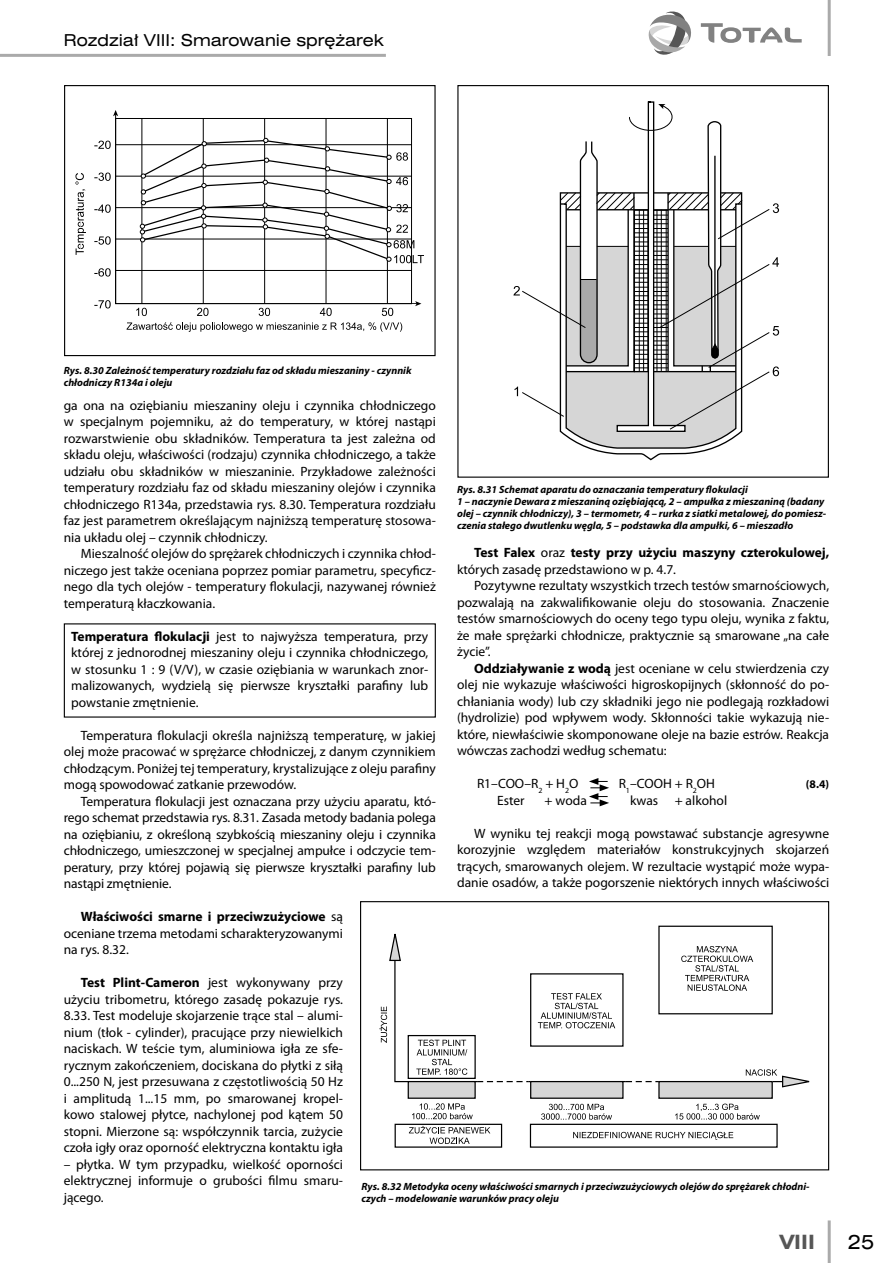
<style>
.page{position:relative;width:893px;height:1263px;background:#fff}
.page>*{position:absolute;margin:0;border:0;box-sizing:border-box;transform-origin:0 0}
.t1{font:700 18px "Swis 721 Ex PL";color:#565656}
.t2{font:18px "Swis 721 Ex PL";color:#000}
.t3{font:15px "Swis 721 Ex PL";color:#000}
.podstawa{font:13.5px/16.5px "Myriad Pro";color:#000;text-align:justify}
.ramki{font:13.5px/16.5px "Myriad Pro";color:#000;text-align:justify}
.podstawa-2{font:700 13.5px/16.5px "Myriad Pro";color:#000}
.podstawa-3{font:700 11.7px "Myriad Pro";color:#000}
.t4{font:italic 700 10.5px/12px "Myriad Pro";color:#000}
.s1{font-weight:700}
.s2{font-weight:400}
</style>
<div class="page">
<hr style="left:0;top:54px;width:386px;height:3px;background:#aaa">
<svg style="left:648px;top:11px;width:43px;height:44px"></svg>
<svg style="left:701px;top:23px;width:101px;height:20px"></svg>
<hr style="left:828px;top:1220px;width:3px;height:43px;background:#aaa">
<hr style="left:828px;top:0;width:3px;height:56px;background:#aaa">
<svg style="left:115px;top:116px;width:302px;height:188px"></svg>
<svg style="left:415px;top:301px;width:6px;height:5px"></svg>
<svg style="left:113px;top:110px;width:5px;height:6px"></svg>
<div style="left:115px;top:118px;width:297px;height:186px;border:1px solid #000"></div>
<hr style="left:142px;top:119px;width:1px;height:185px;background:#000">
<hr style="left:203px;top:119px;width:1px;height:185px;background:#000">
<hr style="left:264px;top:119px;width:1px;height:185px;background:#000">
<hr style="left:326px;top:119px;width:1px;height:185px;background:#000">
<hr style="left:387px;top:119px;width:1px;height:185px;background:#000">
<hr style="left:116px;top:270px;width:296px;height:1px;background:#000">
<hr style="left:116px;top:239px;width:296px;height:1px;background:#000">
<hr style="left:116px;top:207px;width:296px;height:1px;background:#000">
<hr style="left:116px;top:176px;width:296px;height:1px;background:#000">
<hr style="left:116px;top:144px;width:296px;height:1px;background:#000">
<svg style="left:136px;top:308px;width:11px;height:8px"></svg>
<svg style="left:197px;top:308px;width:12px;height:8px"></svg>
<svg style="left:259px;top:308px;width:11px;height:8px"></svg>
<svg style="left:320px;top:308px;width:12px;height:8px"></svg>
<svg style="left:382px;top:308px;width:11px;height:8px"></svg>
<svg style="left:94px;top:300px;width:17px;height:8px"></svg>
<svg style="left:94px;top:268px;width:17px;height:9px"></svg>
<svg style="left:94px;top:236px;width:17px;height:9px"></svg>
<svg style="left:94px;top:204px;width:17px;height:9px"></svg>
<svg style="left:94px;top:173px;width:17px;height:8px"></svg>
<svg style="left:94px;top:141px;width:17px;height:8px"></svg>
<svg style="left:75px;top:173px;width:11px;height:82px"></svg>
<svg style="left:140px;top:138px;width:284px;height:125px"></svg>
<svg style="left:127px;top:322px;width:275px;height:10px"></svg>
<div style="left:64px;top:85px;width:372px;height:271px;border:1px solid #000"></div>
<svg style="left:590px;top:449px;width:122px;height:12px"></svg>
<svg style="left:513px;top:101px;width:266px;height:348px"></svg>
<div style="left:457px;top:85px;width:372px;height:393px;border:1px solid #000"></div>
<svg style="left:626px;top:1081px;width:32px;height:1px"></svg>
<hr style="left:529px;top:1081px;width:97px;height:1px;background:#000">
<div style="left:408px;top:1081px;width:67px;height:17px;background:#d6d6d6"></div>
<div style="left:408px;top:1081px;width:68px;height:18px;border:1px solid #000"></div>
<div style="left:395px;top:1124px;width:107px;height:24px;border:1px solid #000"></div>
<div style="left:530px;top:1124px;width:248px;height:24px;border:1px solid #000"></div>
<div style="left:531px;top:1081px;width:92px;height:17px;background:#d6d6d6"></div>
<div style="left:530px;top:1081px;width:94px;height:18px;border:1px solid #000"></div>
<div style="left:659px;top:1081px;width:113px;height:17px;background:#d6d6d6"></div>
<div style="left:658px;top:1081px;width:115px;height:18px;border:1px solid #000"></div>
<div style="left:658px;top:926px;width:115px;height:88px;border:1px solid #000"></div>
<svg style="left:573px;top:1132px;width:160px;height:8px"></svg>
<svg style="left:746px;top:1069px;width:64px;height:19px"></svg>
<svg style="left:379px;top:933px;width:150px;height:150px"></svg>
<svg style="left:412px;top:1103px;width:61px;height:16px"></svg>
<svg style="left:538px;top:993px;width:77px;height:35px"></svg>
<svg style="left:541px;top:1104px;width:71px;height:16px"></svg>
<svg style="left:681px;top:946px;width:72px;height:45px"></svg>
<svg style="left:675px;top:1103px;width:85px;height:16px"></svg>
<svg style="left:409px;top:1126px;width:81px;height:18px"></svg>
<div style="left:360px;top:901px;width:469px;height:269px;border:1px solid #000"></div>
<svg style="left:589px;top:778px;width:20px;height:28px"></svg>
<p class="t3" style="left:64px;top:31px;width:321px">Rozdział VIII: Smarowanie sprężarek</p>
<p class="t4" style="left:64px;top:364px;width:349px">Rys. 8.30 Zależność temperatury rozdziału faz od składu mieszaniny - czynnik chłodniczy R134a i oleju</p>
<p class="podstawa" style="left:64px;top:397px;width:374px">ga ona na oziębianiu mieszaniny oleju i czynnika chłodniczego w specjalnym pojemniku, aż do temperatury, w której nastąpi rozwarstwienie obu składników. Temperatura ta jest zależna od składu oleju, właściwości (rodzaju) czynnika chłodniczego, a także udziału obu składników w mieszaninie. Przykładowe zależności temperatury rozdziału faz od składu mieszaniny olejów i czynnika chłodniczego R134a, przedstawia rys. 8.30. Temperatura rozdziału faz jest parametrem określającym najniższą temperaturę stosowa&shy;nia układu olej – czynnik chłodniczy.</p>
<p class="podstawa" style="left:64px;top:546px;width:374px;text-indent:17px">Mieszalność olejów do sprężarek chłodniczych i czynnika chłod&shy;niczego jest także oceniana poprzez pomiar parametru, specyficz&shy;nego dla tych olejów - temperatury flokulacji, nazywanej również temperaturą kłaczkowania.</p>
<p class="ramki" style="left:71px;top:628px;width:359px"><span class="s1">Temperatura flokulacji</span> jest to najwyższa temperatura, przy której z jednorodnej mieszaniny oleju i czynnika chłodniczego, w stosunku 1 : 9 (V/V), w czasie oziębiania w warunkach znor&shy;malizowanych, wydzielą się pierwsze kryształki parafiny lub powstanie zmętnienie.</p>
<p class="podstawa" style="left:64px;top:727px;width:374px;text-indent:17px">Temperatura flokulacji określa najniższą temperaturę, w jakiej olej może pracować w sprężarce chłodniczej, z danym czynnikiem chłodzącym. Poniżej tej temperatury, krystalizujące z oleju parafiny mogą spowodować zatkanie przewodów.</p>
<p class="podstawa" style="left:64px;top:793px;width:374px;text-indent:17px">Temperatura flokulacji jest oznaczana przy użyciu aparatu, któ&shy;rego schemat przedstawia rys. 8.31. Zasada metody badania polega na oziębianiu, z określoną szybkością mieszaniny oleju i czynnika chłodniczego, umieszczonej w specjalnej ampułce i odczycie tem&shy;peratury, przy której pojawią się pierwsze kryształki parafiny lub nastąpi zmętnienie.</p>
<p class="podstawa" style="left:64px;top:909px;width:281px;text-indent:17px"><span class="s1">Właściwości smarne i przeciwzużyciowe</span> są oceniane trzema metodami scharakteryzowanymi na rys. 8.32.</p>
<p class="podstawa" style="left:64px;top:975px;width:281px;text-indent:17px"><span class="s1">Test Plint-Cameron</span> jest wykonywany przy użyciu tribometru, którego zasadę pokazuje rys.<br>8.33. Test modeluje skojarzenie trące stal – alumi&shy;nium (tłok - cylinder), pracujące przy niewielkich naciskach. W teście tym, aluminiowa igła ze sfe&shy;rycznym zakończeniem, dociskana do płytki z siłą 0...250 N, jest przesuwana z częstotliwością 50 Hz i amplitudą 1...15 mm, po smarowanej kropel&shy;kowo stalowej płytce, nachylonej pod kątem 50 stopni. Mierzone są: współczynnik tarcia, zużycie czoła igły oraz oporność elektryczna kontaktu igła</p>
<p class="podstawa" style="left:64px;top:1156px;width:281px">– płytka. W tym przypadku, wielkość oporności elektrycznej informuje o grubości filmu smaru&shy;jącego.</p>
<p class="t4" style="left:457px;top:484px;width:292px">Rys. 8.31 Schemat aparatu do oznaczania temperatury flokulacji</p>
<p class="t4" style="left:457px;top:496px;width:371px">1 – naczynie Dewara z mieszaniną oziębiającą, 2 – ampułka z mieszaniną (badany olej – czynnik chłodniczy), 3 – termometr, 4 – rurka z siatki metalowej, do pomiesz&shy;czenia stałego dwutlenku węgla, 5 – podstawka dla ampułki, 6 – mieszadło</p>
<p class="podstawa-2" style="left:457px;top:545px;width:374px;text-indent:17px">Test Falex <span class="s2">oraz</span> testy przy użyciu maszyny czterokulowej, <span class="s2">których zasadę przedstawiono w p. 4.7.</span></p>
<p class="podstawa" style="left:457px;top:578px;width:374px;text-indent:17px">Pozytywne rezultaty wszystkich trzech testów smarnościowych, pozwalają na zakwalifikowanie oleju do stosowania. Znaczenie testów smarnościowych do oceny tego typu oleju, wynika z faktu, że małe sprężarki chłodnicze, praktycznie są smarowane „na całe życie”.</p>
<p class="podstawa" style="left:457px;top:660px;width:374px;text-indent:17px"><span class="s1">Oddziaływanie z wodą</span> jest oceniane w celu stwierdzenia czy olej nie wykazuje właściwości higroskopijnych (skłonność do po&shy;chłaniania wody) lub czy składniki jego nie podlegają rozkładowi (hydrolizie) pod wpływem wody. Skłonności takie wykazują nie&shy;które, niewłaściwie skomponowane oleje na bazie estrów. Reakcja wówczas zachodzi według schematu:</p>
<p class="podstawa" style="left:477px;top:776px;width:103px">R1–COO–R<sub>2</sub> + H<sub>2</sub>O</p>
<p class="podstawa" style="left:619px;top:776px;width:98px">R<sub>1</sub>–COOH + R<sub>2</sub>OH</p>
<p class="podstawa-3" style="left:806px;top:778px;width:25px">(8.4)</p>
<p class="podstawa" style="left:497px;top:792px;width:29px">Ester</p>
<p class="podstawa" style="left:545px;top:792px;width:44px">+ woda</p>
<p class="podstawa" style="left:630px;top:792px;width:99px">kwas + alkohol</p>
<p class="podstawa" style="left:457px;top:825px;width:374px;text-indent:17px">W wyniku tej reakcji mogą powstawać substancje agresywne korozyjnie względem materiałów konstrukcyjnych skojarzeń trących, smarowanych olejem. W rezultacie wystąpić może wypa&shy;danie osadów, a także pogorszenie niektórych innych właściwości</p>
<p class="t4" style="left:361px;top:1180px;width:450px">Rys. 8.32 Metodyka oceny właściwości smarnych i przeciwzużyciowych olejów do sprężarek chłodni&shy;czych – modelowanie warunków pracy oleju</p>
<h1 class="t1" style="left:780px;top:1230px;width:37px">VIII</h1>
<h1 class="t2" style="left:848px;top:1230px;width:28px">25</h1>
</div>
